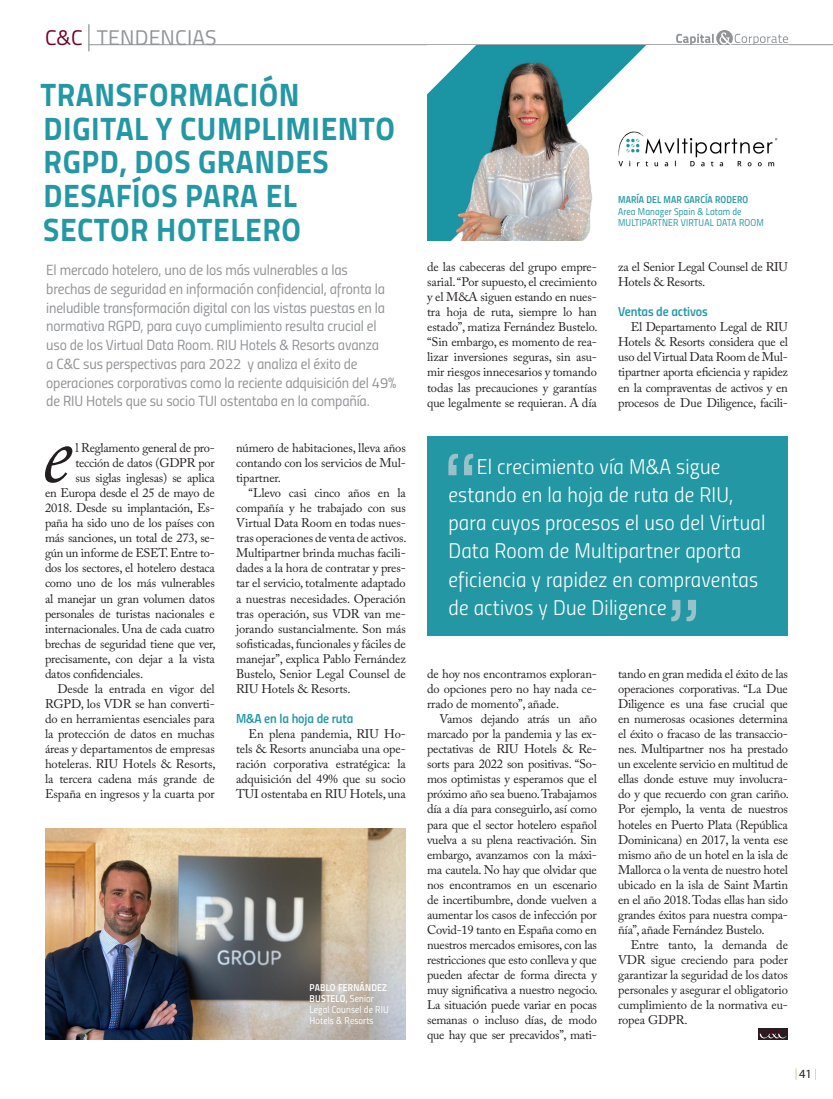
<style>
.page{position:relative;width:833px;height:1099px;background:#fff}
.page>*{position:absolute;margin:0;border:0;box-sizing:border-box;transform-origin:0 0}
.stl_base_capitular{font:italic 85.75px "Adobe Caslon Pro";color:#231f20}
.t1{font:700 32.5px/33.8px "Titillium";letter-spacing:.02em;color:#2398a4;scale:.92 1}
.stl_destacado{font:21.25px/28.1px "Titillium Light Upright";letter-spacing:.01em;color:#fff}
.t2{font:21.25px "Titillium";letter-spacing:.01em;color:#919396}
.stl_entradilla{font:14.75px/18.8px "Titillium Regular Upright";letter-spacing:-.01em;color:#919396}
.stl_ladillo{font:13.12px "Titillium Semibold Upright";letter-spacing:-.01em;color:#2398a4}
.stl_base{font:12.5px/15px "Adobe Caslon Pro";letter-spacing:-.01em;color:#231f20;text-align:justify}
.stl_base_capitular-2{font:12.5px "Adobe Caslon Pro";letter-spacing:-.02em;color:#231f20}
.t3{font:300 condensed 11.25px "Myriad Pro";color:#a69f46}
.stl_autor{font:10px/11.2px "Titillium Regular Upright";letter-spacing:.01em;color:#fff;scale:.95 1}
.stl_autor-2{font:10px/11.2px "Titillium Regular Upright";letter-spacing:.01em;color:#2398a4;scale:.95 1}
.stl_autor-3{font:10px "Titillium Semibold Upright";letter-spacing:.01em;color:#2398a4;scale:.95 1}
.s1{color:#700026}
.s2{font-family:"Titillium Semibold Upright"}
.s3{font-weight:400;font-stretch:normal;font-size:12.5px;color:#231f20}
</style>
<div class="page">
<svg style="left:88px;top:24px;width:1px;height:27px"></svg>
<hr style="left:89px;top:44px;width:744px;height:1px;background:#919396">
<svg style="left:676px;top:30px;width:112px;height:15px"></svg>
<div style="left:758px;top:1028px;width:30px;height:11px;background:#231f20"></div>
<svg style="left:759px;top:1029px;width:27px;height:9px"></svg>
<img style="left:427px;top:45px;width:351px;height:196px">
<img style="left:45px;top:828px;width:361px;height:211px">
<div style="left:427px;top:437px;width:361px;height:199px;background:#2398a4"></div>
<svg style="left:448px;top:454px;width:25px;height:21px"></svg>
<svg style="left:671px;top:600px;width:25px;height:21px"></svg>
<h3 class="t2" style="left:45px;top:22px;width:173px"><span class="s1">C&amp;C</span> TENDENCIAS</h3>
<p class="t1" style="left:41px;top:76px;width:387px">TRANSFORMACIÓN<br>DIGITAL Y CUMPLIMIENTO<br>RGPD, DOS GRANDES<br>DESAFÍOS PARA EL<br>SECTOR HOTELERO</p>
<p class="stl_entradilla" style="left:46px;top:260px;width:352px">El mercado hotelero, uno de los más vulnerables a las<br>brechas de seguridad en información confidencial, afronta la ineludible transformación digital con las vistas puestas en la normativa RGPD, para cuyo cumplimiento resulta crucial el uso de los Virtual Data Room. RIU Hotels &amp; Resorts avanza<br>a C&amp;C sus perspectivas para 2022 y analiza el éxito de operaciones corporativas como la reciente adquisición del 49% de RIU Hotels que su socio TUI ostentaba en la compañía.</p>
<p class="stl_base_capitular" style="left:41px;top:402px;width:31px">e</p>
<p class="stl_base_capitular-2" style="left:75px;top:440px;width:141px">l Reglamento general de pro-</p>
<p class="stl_base_capitular-2" style="left:75px;top:455px;width:141px">tección de datos (GDPR por</p>
<p class="stl_base_capitular-2" style="left:75px;top:470px;width:141px">sus siglas inglesas) se aplica</p>
<p class="stl_base_capitular-2" style="left:45px;top:485px;width:171px">en Europa desde el 25 de mayo de</p>
<p class="stl_base_capitular-2" style="left:45px;top:500px;width:171px">2018. Desde su implantación, Es-</p>
<p class="stl_base_capitular-2" style="left:45px;top:515px;width:171px">paña ha sido uno de los países con</p>
<p class="stl_base_capitular-2" style="left:45px;top:530px;width:171px">más sanciones, un total de 273, se-</p>
<p class="stl_base_capitular-2" style="left:45px;top:545px;width:171px">gún un informe de ESET. Entre to-</p>
<p class="stl_base_capitular-2" style="left:45px;top:560px;width:171px">dos los sectores, el hotelero destaca</p>
<p class="stl_base_capitular-2" style="left:45px;top:576px;width:171px">como uno de los más vulnerables</p>
<p class="stl_base_capitular-2" style="left:45px;top:591px;width:171px">al manejar un gran volumen datos</p>
<p class="stl_base_capitular-2" style="left:45px;top:606px;width:171px">personales de turistas nacionales e</p>
<p class="stl_base_capitular-2" style="left:45px;top:621px;width:171px">internacionales. Una de cada cuatro</p>
<p class="stl_base_capitular-2" style="left:45px;top:636px;width:172px">brechas de seguridad tiene que ver,</p>
<p class="stl_base_capitular-2" style="left:45px;top:651px;width:171px">precisamente, con dejar a la vista</p>
<p class="stl_base_capitular-2" style="left:45px;top:666px;width:100px">datos confidenciales.</p>
<p class="stl_base" style="left:45px;top:681px;width:172px;text-indent:12px">Desde la entrada en vigor del RGPD, los VDR se han converti&shy;do en herramientas esenciales para la protección de datos en muchas áreas y departamentos de empresas hoteleras. RIU Hotels &amp; Resorts, la tercera cadena más grande de España en ingresos y la cuarta por</p>
<p class="stl_base" style="left:236px;top:440px;width:171px">número de habitaciones, lleva años contando con los servicios de Mul&shy;tipartner.</p>
<p class="stl_base" style="left:236px;top:485px;width:172px;text-indent:12px">“Llevo casi cinco años en la compañía y he trabajado con sus Virtual Data Room en todas nues&shy;tras operaciones de venta de activos.<br>Multipartner brinda muchas facili&shy;dades a la hora de contratar y pres&shy;tar el servicio, totalmente adaptado a nuestras necesidades. Operación tras operación, sus VDR van me&shy;jorando sustancialmente. Son más sofisticadas, funcionales y fáciles de manejar”, explica Pablo Fernández Bustelo, Senior Legal Counsel de RIU Hotels &amp; Resorts.</p>
<p class="stl_ladillo" style="left:236px;top:708px;width:119px">M&amp;A en la hoja de ruta</p>
<p class="stl_base" style="left:236px;top:726px;width:171px;text-indent:12px">En plena pandemia, RIU Ho&shy;tels &amp; Resorts anunciaba una ope&shy;ración corporativa estratégica: la adquisición del 49% que su socio TUI ostentaba en RIU Hotels, una</p>
<p class="stl_autor" style="left:309px;top:980px;width:85px"><span class="s2">PABLO FERNÁNDEZ<br>BUSTELO,</span> Senior<br>Legal Counsel de RIU<br>Hotels &amp; Resorts</p>
<p class="stl_base" style="left:427px;top:259px;width:172px">de las cabeceras del grupo empre&shy;sarial. “Por supuesto, el crecimiento y el M&amp;A siguen estando en nues&shy;tra hoja de ruta, siempre lo han estado”, matiza Fernández Bustelo. “Sin embargo, es momento de rea&shy;lizar inversiones seguras, sin asu&shy;mir riesgos innecesarios y tomando todas las precauciones y garantías que legalmente se requieran. A día</p>
<p class="stl_autor-3" style="left:618px;top:192px;width:138px">MARÍA DEL MAR GARCÍA RODERO</p>
<p class="stl_autor-2" style="left:618px;top:205px;width:155px">Area Manager Spain &amp; Latam de<br>MULTIPARTNER VIRTUAL DATA ROOM</p>
<p class="stl_base" style="left:618px;top:259px;width:171px">za el Senior Legal Counsel de RIU<br>Hotels &amp; Resorts.</p>
<p class="stl_ladillo" style="left:618px;top:301px;width:91px">Ventas de activos</p>
<p class="stl_base" style="left:618px;top:319px;width:171px;text-indent:12px">El Departamento Legal de RIU Hotels &amp; Resorts considera que el uso del Virtual Data Room de Mul&shy;tipartner aporta eficiencia y rapidez en la compraventas de activos y en procesos de Due Diligence, facili-</p>
<p class="stl_destacado" style="left:448px;top:451px;width:318px;text-indent:28px">El crecimiento vía M&amp;A sigue estando en la hoja de ruta de RIU, para cuyos procesos el uso del Virtual<br>Data Room de Multipartner aporta eficiencia y rapidez en compraventas de activos y Due Diligence</p>
<p class="stl_base" style="left:427px;top:666px;width:171px">de hoy nos encontramos exploran&shy;do opciones pero no hay nada ce&shy;rrado de momento”, añade.</p>
<p class="stl_base" style="left:427px;top:711px;width:172px;text-indent:12px">Vamos dejando atrás un año marcado por la pandemia y las ex&shy;pectativas de RIU Hotels &amp; Re&shy;sorts para 2022 son positivas. “So&shy;mos optimistas y esperamos que el próximo año sea bueno. Trabajamos día a día para conseguirlo, así como para que el sector hotelero español vuelva a su plena reactivación. Sin embargo, avanzamos con la máxi&shy;ma cautela. No hay que olvidar que nos encontramos en un escenario de incertibumbre, donde vuelven a aumentar los casos de infección por Covid-19 tanto en España como en nuestros mercados emisores, con las restricciones que esto conlleva y que pueden afectar de forma directa y muy significativa a nuestro negocio.<br>La situación puede variar en pocas semanas o incluso días, de modo que hay que ser precavidos”, mati-</p>
<p class="stl_base" style="left:618px;top:666px;width:172px">tando en gran medida el éxito de las operaciones corporativas. “La Due Diligence es una fase crucial que en numerosas ocasiones determina el éxito o fracaso de las transaccio&shy;nes. Multipartner nos ha prestado un excelente servicio en multitud de ellas donde estuve muy involucra&shy;do y que recuerdo con gran cariño.<br>Por ejemplo, la venta de nuestros hoteles en Puerto Plata (República Dominicana) en 2017, la venta ese mismo año de un hotel en la isla de Mallorca o la venta de nuestro hotel ubicado en la isla de Saint Martin en el año 2018. Todas ellas han sido grandes éxitos para nuestra compa&shy;ñía”, añade Fernández Bustelo.</p>
<p class="stl_base" style="left:618px;top:937px;width:171px;text-indent:12px">Entre tanto, la demanda de VDR sigue creciendo para poder garantizar la seguridad de los datos personales y asegurar el obligatorio cumplimiento de la normativa eu&shy;ropea GDPR.</p>
<p class="t3" style="left:795px;top:1066px;width:23px">|<span class="s3">41</span>|</p>
</div>
